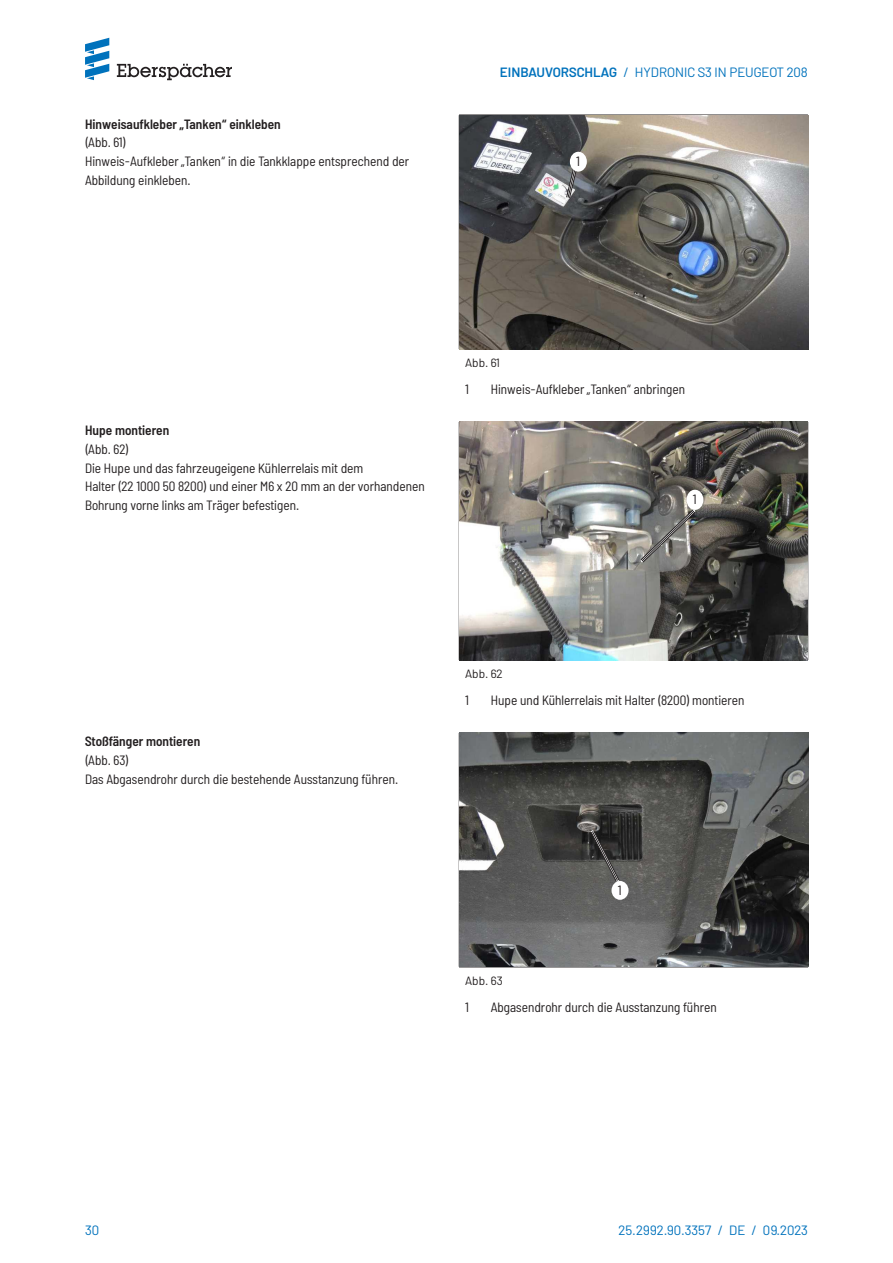
<style>
.page{position:relative;width:893px;height:1263px;background:#fff}
.page>*{position:absolute;margin:0;border:0;box-sizing:border-box;transform-origin:0 0}
.t1{font:semi-condensed 13.5px/18.8px "Barlow";color:#231f20}
.t2{font:13.5px "Barlow";color:#0072bc}
.t3{font:600 semi-condensed 13.5px "Barlow";color:#231f20}
.t4{font:12px "Barlow";color:#231f20}
.s1{font-weight:600}
</style>
<div class="page">
<img style="left:459px;top:115px;width:349px;height:234px">
<svg style="left:564px;top:165px;width:15px;height:36px"></svg>
<div style="left:570px;top:152px;width:17px;height:20px;background:#fff;border-radius:50%"></div>
<hr style="left:459px;top:421px;width:349px;height:1px;background:#231f20">
<img style="left:459px;top:422px;width:349px;height:238px">
<svg style="left:638px;top:507px;width:60px;height:58px;background:#7b7a76"></svg>
<div style="left:686px;top:490px;width:17px;height:20px;background:#fff;border-radius:50%"></div>
<hr style="left:459px;top:732px;width:349px;height:1px;background:#231f20">
<hr style="left:808px;top:733px;width:1px;height:234px;background:#231f20">
<hr style="left:459px;top:967px;width:349px;height:1px;background:#231f20">
<img style="left:459px;top:733px;width:349px;height:234px">
<svg style="left:588px;top:828px;width:33px;height:56px;background:#454544"></svg>
<div style="left:611px;top:881px;width:17px;height:19px;background:#fff;border-radius:50%"></div>
<svg style="left:117px;top:64px;width:115px;height:16px"></svg>
<svg style="left:85px;top:38px;width:24px;height:42px"></svg>
<p class="t3" style="left:85px;top:114px;width:197px">Hinweisaufkleber „Tanken“ einkleben</p>
<p class="t1" style="left:85px;top:132px;width:326px">(Abb. 61)<br>Hinweis-Aufkleber „Tanken“ in die Tankklappe entsprechend der<br>Abbildung einkleben.</p>
<p class="t2" style="left:500px;top:63px;width:309px"><span class="s1">EINBAUVORSCHLAG</span> / HYDRONIC S3 IN PEUGEOT 208</p>
<p class="t1" style="left:576px;top:150px;width:5px">1</p>
<p class="t3" style="left:85px;top:421px;width:86px">Hupe montieren</p>
<p class="t1" style="left:85px;top:439px;width:341px">(Abb. 62)<br>Die Hupe und das fahrzeugeigene Kühlerrelais mit dem<br>Halter (22 1000 50 8200) und einer M6 x 20 mm an der vorhandenen Bohrung vorne links am Träger befestigen.</p>
<p class="t4" style="left:465px;top:354px;width:36px">Abb. 61</p>
<p class="t1" style="left:465px;top:379px;width:5px">1</p>
<p class="t1" style="left:491px;top:379px;width:196px">Hinweis-Aufkleber „Tanken“ anbringen</p>
<p class="t1" style="left:693px;top:488px;width:5px">1</p>
<p class="t3" style="left:85px;top:731px;width:117px">Stoßfänger montieren</p>
<p class="t1" style="left:85px;top:750px;width:315px">(Abb. 63)<br>Das Abgasendrohr durch die bestehende Ausstanzung führen.</p>
<p class="t4" style="left:465px;top:665px;width:39px">Abb. 62</p>
<p class="t1" style="left:465px;top:690px;width:5px">1</p>
<p class="t1" style="left:491px;top:690px;width:255px">Hupe und Kühlerrelais mit Halter (8200) montieren</p>
<p class="t1" style="left:618px;top:879px;width:5px">1</p>
<p class="t4" style="left:465px;top:972px;width:39px">Abb. 63</p>
<p class="t1" style="left:465px;top:997px;width:5px">1</p>
<p class="t1" style="left:491px;top:997px;width:227px">Abgasendrohr durch die Ausstanzung führen</p>
<p class="t2" style="left:85px;top:1220px;width:16px">30</p>
<p class="t2" style="left:618px;top:1220px;width:191px">25.2992.90.3357 / DE / 09.2023</p>
</div>
